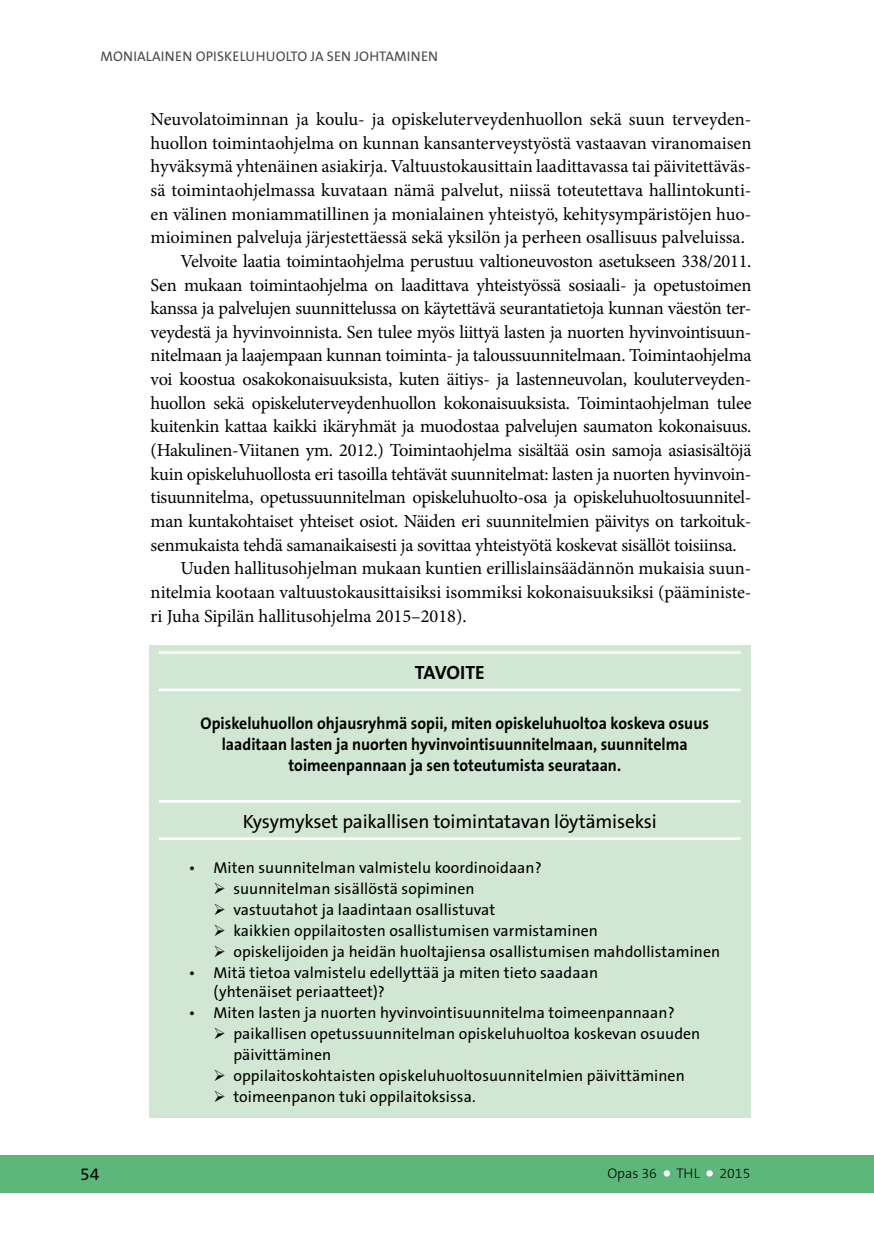
<style>
.page{position:relative;width:874px;height:1241px;background:#fff}
.page>*{position:absolute;margin:0;border:0;box-sizing:border-box;transform-origin:0 0}
.Tavoite{font:19.25px "The Sans B5 Plain";letter-spacing:-.01em;color:#000}
.Tavoite-2{font:700 19.25px "The Sans B7";letter-spacing:-.01em;color:#000}
.Leipis{font:18.38px/23.6px "Minion Pro";letter-spacing:-.01em;color:#000;text-align:justify}
.Leipis_ei_sis{font:18.38px/23.6px "Minion Pro";color:#000;text-align:justify}
.t1{font:17.5px "The Sans B5 Plain";color:#000}
.Tavoitebold{font:700 16.97px/21px "The Sans B7";color:#000;text-align:center;scale:.93 1}
.t2{font:15.75px/19.2px "The Sans B5 Plain";letter-spacing:.005em;color:#000}
.t3{font:14px "The Sans B5 Plain";letter-spacing:.01em;color:#4a4a49}
.t4{font:300 14px "The Sans B3";color:#000}
.s1{color:#fff}
</style>
<div class="page">
<div style="left:0;top:1155px;width:873px;height:37px;background:#5db77a"></div>
<div style="left:663px;top:1169px;width:6px;height:7px;border:4px solid #fff;border-radius:50%"></div>
<div style="left:706px;top:1169px;width:6px;height:7px;border:4px solid #fff;border-radius:50%"></div>
<div style="left:149px;top:645px;width:601px;height:472px;background:#d1e7d3"></div>
<hr style="left:159px;top:651px;width:581px;height:2px;background:#fff">
<hr style="left:159px;top:688px;width:581px;height:3px;background:#fff">
<hr style="left:159px;top:800px;width:581px;height:2px;background:#fff">
<hr style="left:159px;top:837px;width:581px;height:2px;background:#fff">
<p class="t3" style="left:100px;top:49px;width:339px">MONIALAINEN OPISKELUHUOLTO JA SEN JOHTAMINEN</p>
<p class="t1" style="left:80px;top:1164px;width:21px">54</p>
<p class="Leipis_ei_sis" style="left:150px;top:107px;width:602px">Neuvolatoiminnan ja koulu- ja opiskeluterveydenhuollon sekä suun terveyden&shy;huollon toimintaohjelma on kunnan kansanterveystyöstä vastaavan viranomaisen hyväksymä yhtenäinen asiakirja. Valtuustokausittain laadittavassa tai päivitettäväs&shy;sä toimintaohjelmassa kuvataan nämä palvelut, niissä toteutettava hallintokunti&shy;en välinen moniammatillinen ja monialainen yhteistyö, kehitysympäristöjen huo&shy;mioiminen palveluja järjestettäessä sekä yksilön ja perheen osallisuus palveluissa.</p>
<p class="Leipis" style="left:150px;top:249px;width:602px;text-indent:30px">Velvoite laatia toimintaohjelma perustuu valtioneuvoston asetukseen 338/2011.<br>Sen mukaan toimintaohjelma on laadittava yhteistyössä sosiaali- ja opetustoimen kanssa ja palvelujen suunnittelussa on käytettävä seurantatietoja kunnan väestön ter&shy;veydestä ja hyvinvoinnista. Sen tulee myös liittyä lasten ja nuorten hyvinvointisuun&shy;nitelmaan ja laajempaan kunnan toiminta- ja taloussuunnitelmaan. Toimintaohjelma voi koostua osakokonaisuuksista, kuten äitiys- ja lastenneuvolan, kouluterveyden&shy;huollon sekä opiskeluterveydenhuollon kokonaisuuksista. Toimintaohjelman tulee kuitenkin kattaa kaikki ikäryhmät ja muodostaa palvelujen saumaton kokonaisuus. (Hakulinen-Viitanen ym. 2012.) Toimintaohjelma sisältää osin samoja asiasisältöjä kuin opiskeluhuollosta eri tasoilla tehtävät suunnitelmat: lasten ja nuorten hyvinvoin&shy;tisuunnitelma, opetussuunnitelman opiskeluhuolto-osa ja opiskeluhuoltosuunnitel&shy;man kuntakohtaiset yhteiset osiot. Näiden eri suunnitelmien päivitys on tarkoituk&shy;senmukaista tehdä samanaikaisesti ja sovittaa yhteistyötä koskevat sisällöt toisiinsa.</p>
<p class="Leipis" style="left:150px;top:556px;width:602px;text-indent:30px">Uuden hallitusohjelman mukaan kuntien erillislainsäädännön mukaisia suun&shy;nitelmia kootaan valtuustokausittaisiksi isommiksi kokonaisuuksiksi (pääministe&shy;ri Juha Sipilän hallitusohjelma 2015–2018).</p>
<p class="Tavoite-2" style="left:414px;top:662px;width:71px">TAVOITE</p>
<p class="Tavoitebold" style="left:200px;top:714px;width:548px">Opiskeluhuollon ohjausryhmä sopii, miten opiskeluhuoltoa koskeva osuus laaditaan lasten ja nuorten hyvinvointisuunnitelmaan, suunnitelma toimeenpannaan ja sen toteutumista seurataan.</p>
<p class="Tavoite" style="left:243px;top:810px;width:415px">Kysymykset paikallisen toimintatavan löytämiseksi</p>
<p class="t2" style="left:189px;top:858px;width:354px">• Miten suunnitelman valmistelu koordinoidaan?</p>
<p class="t2" style="left:233px;top:879px;width:242px">suunnitelman sisällöstä sopiminen</p>
<p class="t2" style="left:233px;top:900px;width:263px">vastuutahot ja laadintaan osallistuvat</p>
<p class="t2" style="left:233px;top:921px;width:366px">kaikkien oppilaitosten osallistumisen varmistaminen</p>
<p class="t2" style="left:233px;top:942px;width:488px">opiskelijoiden ja heidän huoltajiensa osallistumisen mahdollistaminen</p>
<p class="t2" style="left:213px;top:963px;width:386px;text-indent:-25px">• Mitä tietoa valmistelu edellyttää ja miten tieto saadaan (yhtenäiset periaatteet)?</p>
<p class="t2" style="left:189px;top:1004px;width:487px">• Miten lasten ja nuorten hyvinvointisuunnitelma toimeenpannaan?</p>
<p class="t2" style="left:233px;top:1024px;width:468px;line-height:21px">paikallisen opetussuunnitelman opiskeluhuoltoa koskevan osuuden päivittäminen</p>
<p class="t2" style="left:233px;top:1067px;width:452px">oppilaitoskohtaisten opiskeluhuoltosuunnitelmien päivittäminen</p>
<p class="t2" style="left:233px;top:1088px;width:243px">toimeenpanon tuki oppilaitoksissa.</p>
<p class="t4" style="left:607px;top:1165px;width:144px">Opas 36 <span class="s1">•</span> THL <span class="s1">•</span> 2015</p>
</div>
